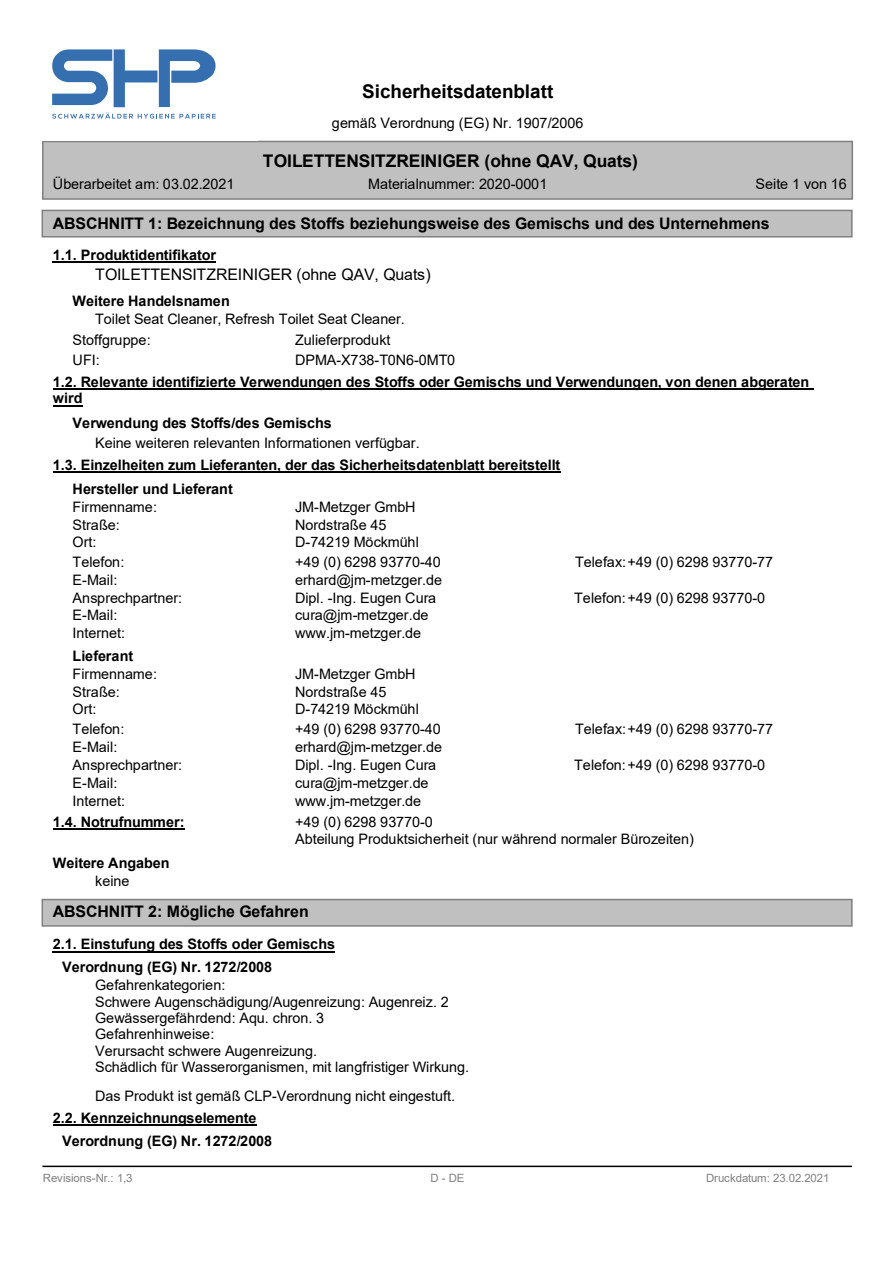
<style>
.page{position:relative;width:893px;height:1263px;background:#fff}
.page>*{position:absolute;margin:0;border:0;box-sizing:border-box;transform-origin:0 0}
.t1{font:700 18.9px "Arial";color:#000}
.t2{font:700 17.4px "Arial";letter-spacing:-.005em;color:#000}
.t3{font:700 15.9px "Arial";letter-spacing:-.005em;color:#000}
.t4{font:15.9px "Arial";letter-spacing:-.005em;color:#000}
.t5{font:14.4px/16.5px "Arial";color:#000}
.t6{font:700 14.4px/16.5px "Arial";letter-spacing:-.005em;color:#000}
.t7{font:11.4px "Arial";letter-spacing:-.005em;color:#808080}
</style>
<div class="page">
<div style="left:43px;top:141px;width:809px;height:58px;background:#c0c0c0"></div>
<div style="left:42px;top:141px;width:811px;height:59px;border:2px solid #808080"></div>
<div style="left:42px;top:210px;width:810px;height:27px;background:#c0c0c0"></div>
<div style="left:42px;top:210px;width:810px;height:27px;border:2px solid #808080"></div>
<div style="left:42px;top:899px;width:810px;height:27px;background:#c0c0c0"></div>
<div style="left:42px;top:899px;width:810px;height:27px;border:2px solid #808080"></div>
<hr style="left:42px;top:1165px;width:810px;height:2px;background:#000">
<hr style="left:53px;top:262px;width:163px;height:1px;background:#000">
<hr style="left:53px;top:388px;width:760px;height:2px;background:#000">
<svg style="left:53px;top:405px;width:29px;height:1px"></svg>
<hr style="left:53px;top:471px;width:508px;height:2px;background:#000">
<hr style="left:53px;top:828px;width:131px;height:2px;background:#000">
<hr style="left:53px;top:951px;width:282px;height:1px;background:#000">
<hr style="left:53px;top:1124px;width:203px;height:2px;background:#000">
<svg style="left:52px;top:49px;width:164px;height:70px"></svg>
<h1 class="t1" style="left:362px;top:78px;width:193px">Sicherheitsdatenblatt</h1>
<p class="t5" style="left:332px;top:115px;width:253px">gemäß Verordnung (EG) Nr. 1907/2006</p>
<p class="t2" style="left:263px;top:149px;width:376px">TOILETTENSITZREINIGER (ohne QAV, Quats)</p>
<p class="t5" style="left:53px;top:176px;width:183px">Überarbeitet am: 03.02.2021</p>
<p class="t5" style="left:368px;top:176px;width:181px">Materialnummer: 2020-0001</p>
<p class="t5" style="left:755px;top:176px;width:93px">Seite 1 von 16</p>
<p class="t3" style="left:53px;top:212px;width:718px">ABSCHNITT 1: Bezeichnung des Stoffs beziehungsweise des Gemischs und des Unternehmens</p>
<p class="t4" style="left:95px;top:264px;width:337px">TOILETTENSITZREINIGER (ohne QAV, Quats)</p>
<p class="t6" style="left:53px;top:247px;width:165px">1.1. Produktidentifikator</p>
<p class="t6" style="left:73px;top:292px;width:159px">Weitere Handelsnamen</p>
<p class="t5" style="left:73px;top:331px;width:80px">Stoffgruppe:</p>
<p class="t5" style="left:295px;top:331px;width:97px">Zulieferprodukt</p>
<p class="t5" style="left:73px;top:351px;width:29px">UFI:</p>
<p class="t5" style="left:295px;top:351px;width:162px">DPMA-X738-T0N6-0MT0</p>
<p class="t6" style="left:53px;top:374px;width:758px">1.2. Relevante identifizierte Verwendungen des Stoffs oder Gemischs und Verwendungen, von denen abgeraten wird</p>
<p class="t6" style="left:73px;top:414px;width:260px">Verwendung des Stoffs/des Gemischs</p>
<p class="t5" style="left:95px;top:434px;width:326px">Keine weiteren relevanten Informationen verfügbar.</p>
<p class="t6" style="left:73px;top:453px;width:489px;line-height:24px;text-indent:-20px">1.3. Einzelheiten zum Lieferanten, der das Sicherheitsdatenblatt bereitstellt<br>Hersteller und Lieferant</p>
<p class="t5" style="left:73px;top:499px;width:86px">Firmenname:</p>
<p class="t5" style="left:295px;top:499px;width:122px">JM-Metzger GmbH</p>
<p class="t5" style="left:73px;top:516px;width:49px">Straße:</p>
<p class="t5" style="left:295px;top:516px;width:93px">Nordstraße 45</p>
<p class="t5" style="left:73px;top:534px;width:25px">Ort:</p>
<p class="t5" style="left:295px;top:534px;width:125px">D-74219 Möckmühl</p>
<p class="t5" style="left:73px;top:554px;width:53px">Telefon:</p>
<p class="t5" style="left:295px;top:554px;width:147px">+49 (0) 6298 93770-40</p>
<p class="t5" style="left:575px;top:554px;width:199px">Telefax:+49 (0) 6298 93770-77</p>
<p class="t5" style="left:73px;top:571px;width:46px">E-Mail:</p>
<p class="t5" style="left:295px;top:571px;width:148px">erhard@jm-metzger.de</p>
<p class="t5" style="left:73px;top:589px;width:111px">Ansprechpartner:</p>
<p class="t5" style="left:295px;top:589px;width:143px">Dipl. -Ing. Eugen Cura</p>
<p class="t5" style="left:574px;top:589px;width:192px">Telefon:+49 (0) 6298 93770-0</p>
<p class="t5" style="left:73px;top:607px;width:46px">E-Mail:</p>
<p class="t5" style="left:295px;top:607px;width:135px">cura@jm-metzger.de</p>
<p class="t5" style="left:73px;top:625px;width:54px">Internet:</p>
<p class="t5" style="left:295px;top:625px;width:128px">www.jm-metzger.de</p>
<p class="t6" style="left:73px;top:647px;width:62px">Lieferant</p>
<p class="t5" style="left:73px;top:665px;width:86px">Firmenname:</p>
<p class="t5" style="left:295px;top:665px;width:122px">JM-Metzger GmbH</p>
<p class="t5" style="left:73px;top:683px;width:49px">Straße:</p>
<p class="t5" style="left:295px;top:683px;width:93px">Nordstraße 45</p>
<p class="t5" style="left:73px;top:700px;width:25px">Ort:</p>
<p class="t5" style="left:295px;top:700px;width:125px">D-74219 Möckmühl</p>
<p class="t5" style="left:73px;top:721px;width:53px">Telefon:</p>
<p class="t5" style="left:295px;top:721px;width:147px">+49 (0) 6298 93770-40</p>
<p class="t5" style="left:575px;top:721px;width:199px">Telefax:+49 (0) 6298 93770-77</p>
<p class="t5" style="left:73px;top:739px;width:46px">E-Mail:</p>
<p class="t5" style="left:295px;top:739px;width:148px">erhard@jm-metzger.de</p>
<p class="t5" style="left:73px;top:756px;width:111px">Ansprechpartner:</p>
<p class="t5" style="left:295px;top:756px;width:143px">Dipl. -Ing. Eugen Cura</p>
<p class="t5" style="left:574px;top:756px;width:192px">Telefon:+49 (0) 6298 93770-0</p>
<p class="t5" style="left:73px;top:775px;width:46px">E-Mail:</p>
<p class="t5" style="left:295px;top:774px;width:135px">cura@jm-metzger.de</p>
<p class="t5" style="left:73px;top:792px;width:54px">Internet:</p>
<p class="t5" style="left:295px;top:792px;width:128px">www.jm-metzger.de</p>
<p class="t6" style="left:53px;top:814px;width:133px">1.4. Notrufnummer:</p>
<p class="t5" style="left:295px;top:814px;width:400px">+49 (0) 6298 93770-0<br>Abteilung Produktsicherheit (nur während normaler Bürozeiten)</p>
<p class="t5" style="left:95px;top:872px;width:36px">keine</p>
<p class="t5" style="left:95px;top:310px;width:311px">Toilet Seat Cleaner, Refresh Toilet Seat Cleaner.</p>
<p class="t6" style="left:53px;top:854px;width:118px">Weitere Angaben</p>
<p class="t3" style="left:53px;top:900px;width:257px">ABSCHNITT 2: Mögliche Gefahren</p>
<p class="t6" style="left:62px;top:933px;width:274px;line-height:22.8px;text-indent:-9px">2.1. Einstufung des Stoffs oder Gemischs<br>Verordnung (EG) Nr. 1272/2008</p>
<p class="t5" style="left:95px;top:977px;width:376px">Gefahrenkategorien:<br>Schwere Augenschädigung/Augenreizung: Augenreiz. 2<br>Gewässergefährdend: Aqu. chron. 3<br>Gefahrenhinweise:<br>Verursacht schwere Augenreizung.<br>Schädlich für Wasserorganismen, mit langfristiger Wirkung.</p>
<p class="t5" style="left:95px;top:1087px;width:361px">Das Produkt ist gemäß CLP-Verordnung nicht eingestuft.</p>
<p class="t6" style="left:62px;top:1106px;width:212px;line-height:23.1px;text-indent:-9px">2.2. Kennzeichnungselemente<br>Verordnung (EG) Nr. 1272/2008</p>
<p class="t7" style="left:43px;top:1170px;width:91px">Revisions-Nr.: 1,3</p>
<p class="t7" style="left:430px;top:1170px;width:35px">D - DE</p>
<p class="t7" style="left:706px;top:1170px;width:125px">Druckdatum: 23.02.2021</p>
</div>
